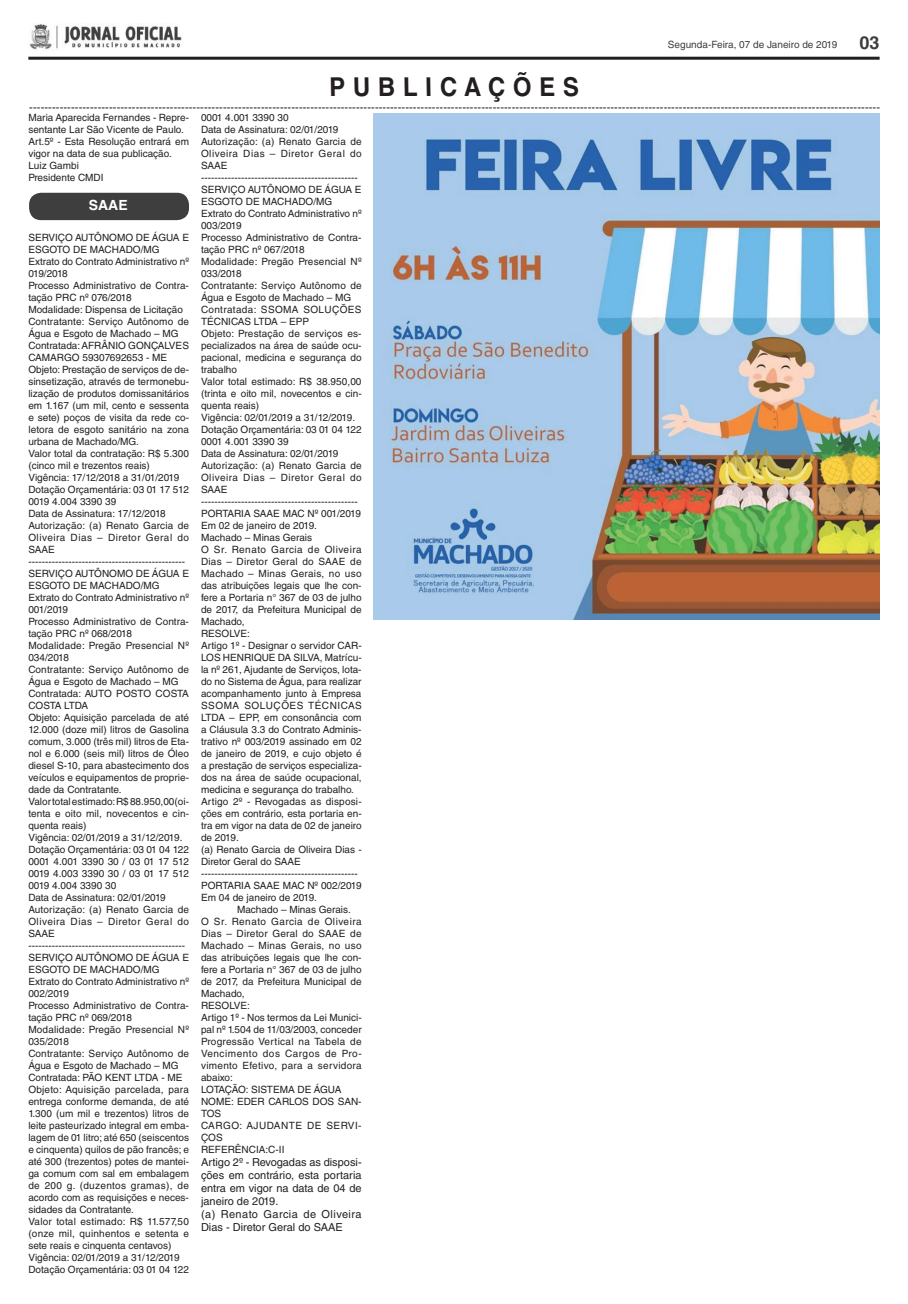
<style>
.page{position:relative;width:908px;height:1304px;background:#fff}
.page>*{position:absolute;margin:0;border:0;box-sizing:border-box;transform-origin:0 0}
.t1{font:700 26px "Helvetica LT Std";color:#231f20;scale:.92 1}
.t2{font:700 14px "Helvetica LT Std";color:#fff}
.t3{font:11px/13px "Helvetica LT Std";color:#231f20}
.t4{font:10px/12px "Helvetica LT Std";color:#231f20}
.t5{font:10px "Helvetica LT Std";color:#3e3e3f}
.s1{font-weight:700;font-size:18px}
</style>
<div class="page">
<img style="left:29px;top:24px;width:153px;height:26px">
<hr style="left:28px;top:57px;width:851px;height:3px;background:#231f20">
<div style="left:29px;top:193px;width:160px;height:27px;background:#3e3e3f;border-radius:12px"></div>
<img style="left:373px;top:114px;width:506px;height:505px">
<p class="t5" style="left:667px;top:39px;width:213px">Segunda-Feira, 07 de Janeiro de 2019 <span class="s1">03</span></p>
<h1 class="t1" style="left:329px;top:71px;width:273px">PUBLICAÇÕES</h1>
<p class="t3" style="left:29px;top:101px;width:851px">--------------------------------------------------------------------------------------------------------------------------------------------------------------------------------------------------------------------------------</p>
<p class="t4" style="left:28px;top:111px;width:162px">Maria Aparecida Fernandes - Repre&shy;sentante Lar São Vicente de Paulo.<br>Art.5º - Esta Resolução entrará em vigor na data de sua publicação.<br>Luiz Gambi<br>Presidente CMDI</p>
<p class="t4" style="left:201px;top:111px;width:162px">0001 4.001 3390 30<br>Data de Assinatura: 02/01/2019<br>Autorização: (a) Renato Garcia de<br>Oliveira Dias – Diretor Geral do<br>SAAE -----------------------------------------------<br>SERVIÇO AUTÔNOMO DE ÁGUA E<br>ESGOTO DE MACHADO/MG<br>Extrato do Contrato Administrativo nº<br>003/2019<br>Processo Administrativo de Contra&shy;tação PRC nº 067/2018<br>Modalidade: Pregão Presencial Nº<br>033/2018<br>Contratante: Serviço Autônomo de<br>Água e Esgoto de Machado – MG<br>Contratada: SSOMA SOLUÇÕES<br>TÉCNICAS LTDA – EPP<br>Objeto: Prestação de serviços es&shy;pecializados na área de saúde ocu&shy;pacional, medicina e segurança do trabalho<br>Valor total estimado: R$ 38.950,00 (trinta e oito mil, novecentos e cin&shy;quenta reais)<br>Vigência: 02/01/2019 a 31/12/2019.<br>Dotação Orçamentária: 03 01 04 122<br>0001 4.001 3390 39<br>Data de Assinatura: 02/01/2019<br>Autorização: (a) Renato Garcia de<br>Oliveira Dias – Diretor Geral do<br>SAAE -----------------------------------------------<br>PORTARIA SAAE MAC Nº 001/2019<br>Em 02 de janeiro de 2019.<br>Machado – Minas Gerais<br>O Sr. Renato Garcia de Oliveira<br>Dias – Diretor Geral do SAAE de<br>Machado – Minas Gerais, no uso das atribuições legais que lhe con&shy;fere a Portaria n° 367 de 03 de julho de 2017, da Prefeitura Municipal de<br>Machado,<br>RESOLVE:<br>Artigo 1º - Designar o servidor CAR-<br>LOS HENRIQUE DA SILVA, Matrícu&shy;la nº 261, Ajudante de Serviços, lota&shy;do no Sistema de Água, para realizar acompanhamento junto à Empresa<br>SSOMA SOLUÇÕES TÉCNICAS<br>LTDA – EPP, em consonância com a Cláusula 3.3 do Contrato Adminis&shy;trativo nº 003/2019 assinado em 02 de janeiro de 2019, e cujo objeto é a prestação de serviços especializa&shy;dos na área de saúde ocupacional, medicina e segurança do trabalho.<br>Artigo 2º - Revogadas as disposi&shy;ções em contrário, esta portaria en&shy;tra em vigor na data de 02 de janeiro de 2019.<br>(a) Renato Garcia de Oliveira Dias -<br>Diretor Geral do SAAE -----------------------------------------------<br>PORTARIA SAAE MAC Nº 002/2019<br>Em 04 de janeiro de 2019.</p>
<p class="t4" style="left:201px;top:903px;width:162px;text-indent:36px">Machado – Minas Gerais.<br>O Sr. Renato Garcia de Oliveira<br>Dias – Diretor Geral do SAAE de<br>Machado – Minas Gerais, no uso das atribuições legais que lhe con&shy;fere a Portaria n° 367 de 03 de julho de 2017, da Prefeitura Municipal de<br>Machado,<br>RESOLVE:<br>Artigo 1º - Nos termos da Lei Munici&shy;pal nº 1.504 de 11/03/2003, conceder<br>Progressão Vertical na Tabela de<br>Vencimento dos Cargos de Pro&shy;vimento Efetivo, para a servidora abaixo:<br>LOTAÇÃO: SISTEMA DE ÁGUA<br>NOME: EDER CARLOS DOS SAN-<br>TOS<br>CARGO: AJUDANTE DE SERVI-<br>ÇOS<br>REFERÊNCIA:C-II</p>
<p class="t3" style="left:201px;top:1155px;width:162px">Artigo 2º - Revogadas as disposi&shy;ções em contrário, esta portaria entra em vigor na data de 04 de janeiro de 2019.<br>(a) Renato Garcia de Oliveira<br>Dias - Diretor Geral do SAAE</p>
<h2 class="t2" style="left:89px;top:197px;width:40px">SAAE</h2>
<p class="t4" style="left:28px;top:231px;width:162px">SERVIÇO AUTÔNOMO DE ÁGUA E<br>ESGOTO DE MACHADO/MG<br>Extrato do Contrato Administrativo nº<br>019/2018<br>Processo Administrativo de Contra&shy;tação PRC nº 076/2018<br>Modalidade: Dispensa de Licitação<br>Contratante: Serviço Autônomo de<br>Água e Esgoto de Machado – MG<br>Contratada: AFRÂNIO GONÇALVES<br>CAMARGO 59307692653 - ME<br>Objeto: Prestação de serviços de de&shy;sinsetização, através de termonebu&shy;lização de produtos domissanitários em 1.167 (um mil, cento e sessenta e sete) poços de visita da rede co&shy;letora de esgoto sanitário na zona urbana de Machado/MG.<br>Valor total da contratação: R$ 5.300 (cinco mil e trezentos reais)<br>Vigência: 17/12/2018 a 31/01/2019<br>Dotação Orçamentária: 03 01 17 512<br>0019 4.004 3390 39<br>Data de Assinatura: 17/12/2018<br>Autorização: (a) Renato Garcia de<br>Oliveira Dias – Diretor Geral do<br>SAAE -----------------------------------------------<br>SERVIÇO AUTÔNOMO DE ÁGUA E<br>ESGOTO DE MACHADO/MG<br>Extrato do Contrato Administrativo nº<br>001/2019<br>Processo Administrativo de Contra&shy;tação PRC nº 068/2018<br>Modalidade: Pregão Presencial Nº<br>034/2018<br>Contratante: Serviço Autônomo de<br>Água e Esgoto de Machado – MG<br>Contratada: AUTO POSTO COSTA<br>COSTA LTDA<br>Objeto: Aquisição parcelada de até<br>12.000 (doze mil) litros de Gasolina comum, 3.000 (três mil) litros de Eta&shy;nol e 6.000 (seis mil) litros de Óleo diesel S-10, para abastecimento dos veículos e equipamentos de proprie&shy;dade da Contratante.<br>Valor total estimado: R$ 88.950,00(oi&shy;tenta e oito mil, novecentos e cin&shy;quenta reais)<br>Vigência: 02/01/2019 a 31/12/2019.<br>Dotação Orçamentária: 03 01 04 122<br>0001 4.001 3390 30 / 03 01 17 512<br>0019 4.003 3390 30 / 03 01 17 512<br>0019 4.004 3390 30<br>Data de Assinatura: 02/01/2019<br>Autorização: (a) Renato Garcia de<br>Oliveira Dias – Diretor Geral do<br>SAAE -----------------------------------------------<br>SERVIÇO AUTÔNOMO DE ÁGUA E<br>ESGOTO DE MACHADO/MG<br>Extrato do Contrato Administrativo nº<br>002/2019<br>Processo Administrativo de Contra&shy;tação PRC nº 069/2018<br>Modalidade: Pregão Presencial Nº<br>035/2018<br>Contratante: Serviço Autônomo de<br>Água e Esgoto de Machado – MG<br>Contratada: PÃO KENT LTDA - ME<br>Objeto: Aquisição parcelada, para entrega conforme demanda, de até<br>1.300 (um mil e trezentos) litros de leite pasteurizado integral em emba&shy;lagem de 01 litro; até 650 (seiscentos e cinquenta) quilos de pão francês; e até 300 (trezentos) potes de mantei&shy;ga comum com sal em embalagem de 200 g. (duzentos gramas), de acordo com as requisições e neces&shy;sidades da Contratante.<br>Valor total estimado: R$ 11.577,50 (onze mil, quinhentos e setenta e sete reais e cinquenta centavos)<br>Vigência: 02/01/2019 a 31/12/2019<br>Dotação Orçamentária: 03 01 04 122</p>
</div>
